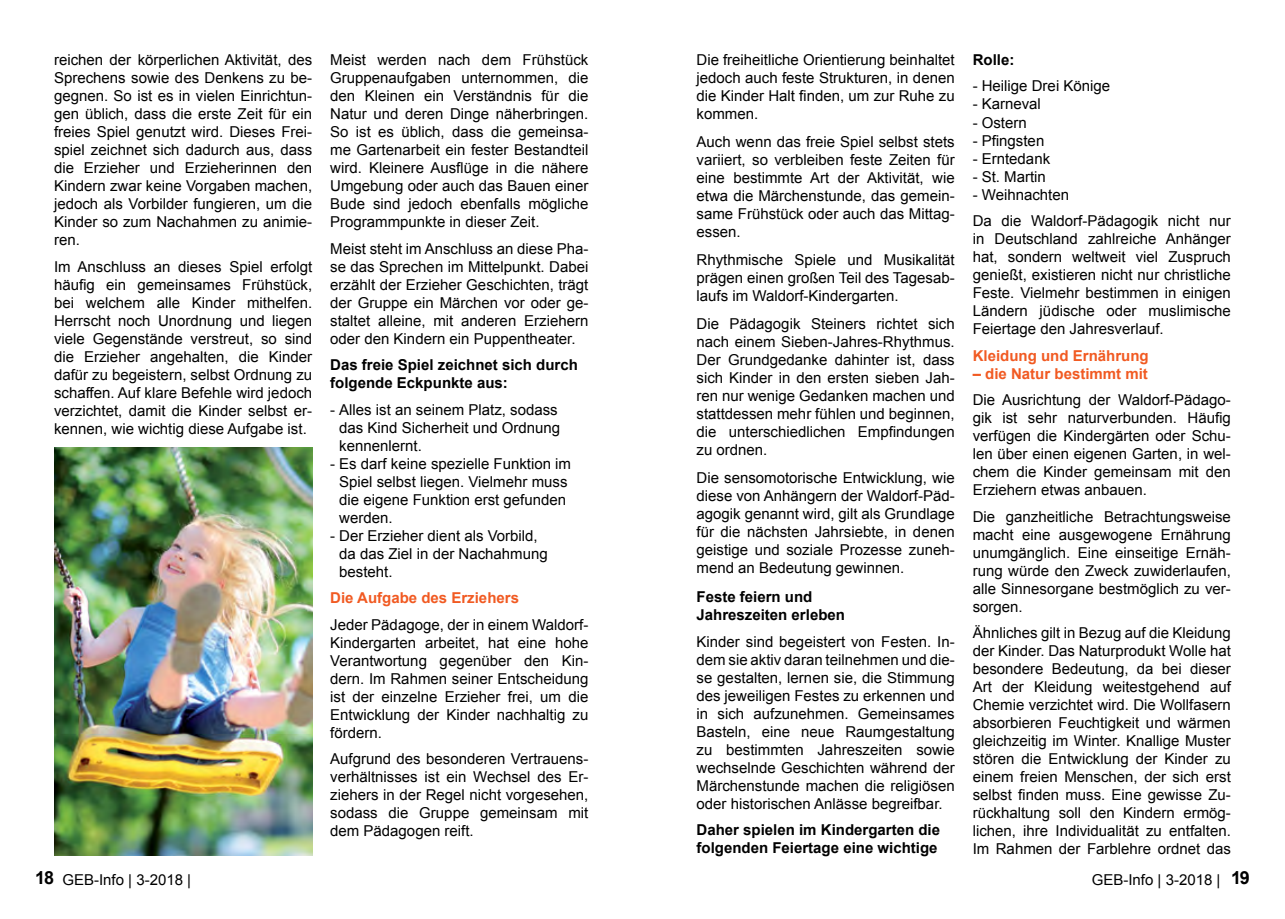
<style>
.page{position:relative;width:1285px;height:919px;background:#fff}
.page>*{position:absolute;margin:0;border:0;box-sizing:border-box;transform-origin:0 0}
.t1{font:700 18px "Arial";color:#000}
.t2{font:15px/18px "Arial";color:#000;text-align:justify}
.t3{font:700 15px/18px "Arial";color:#000}
.t4{font:700 15px "Arial";color:#f15a22}
</style>
<div class="page">
<img style="left:54px;top:447px;width:258px;height:408px">
<p class="t2" style="left:54px;top:51px;width:260px">reichen der körperlichen Aktivität, des Sprechens sowie des Denkens zu be&shy;gegnen. So ist es in vielen Einrichtun&shy;gen üblich, dass die erste Zeit für ein freies Spiel genutzt wird. Dieses Frei&shy;spiel zeichnet sich dadurch aus, dass die Erzieher und Erzieherinnen den Kindern zwar keine Vorgaben machen, jedoch als Vorbilder fungieren, um die Kinder so zum Nachahmen zu animie&shy;ren.</p>
<p class="t2" style="left:54px;top:257px;width:260px">Im Anschluss an dieses Spiel erfolgt häufig ein gemeinsames Frühstück, bei welchem alle Kinder mithelfen.<br>Herrscht noch Unordnung und liegen viele Gegenstände verstreut, so sind die Erzieher angehalten, die Kinder dafür zu begeistern, selbst Ordnung zu schaffen. Auf klare Befehle wird jedoch verzichtet, damit die Kinder selbst er&shy;kennen, wie wichtig diese Aufgabe ist.</p>
<p class="t2" style="left:330px;top:51px;width:260px">Meist werden nach dem Frühstück Gruppenaufgaben unternommen, die den Kleinen ein Verständnis für die Natur und deren Dinge näherbringen.<br>So ist es üblich, dass die gemeinsa&shy;me Gartenarbeit ein fester Bestandteil wird. Kleinere Ausflüge in die nähere Umgebung oder auch das Bauen einer Bude sind jedoch ebenfalls mögliche Programmpunkte in dieser Zeit.</p>
<p class="t2" style="left:330px;top:239px;width:260px">Meist steht im Anschluss an diese Pha&shy;se das Sprechen im Mittelpunkt. Dabei erzählt der Erzieher Geschichten, trägt der Gruppe ein Märchen vor oder ge&shy;staltet alleine, mit anderen Erziehern oder den Kindern ein Puppentheater.</p>
<p class="t3" style="left:330px;top:356px;width:249px">Das freie Spiel zeichnet sich durch folgende Eckpunkte aus:</p>
<p class="t2" style="left:339px;top:400px;width:222px;text-align:left;text-indent:-9px">- Alles ist an seinem Platz, sodass das Kind Sicherheit und Ordnung kennenlernt.</p>
<p class="t2" style="left:339px;top:454px;width:233px;text-align:left;text-indent:-9px">- Es darf keine spezielle Funktion im<br>Spiel selbst liegen. Vielmehr muss die eigene Funktion erst gefunden werden.</p>
<p class="t2" style="left:339px;top:526px;width:210px;text-align:left;text-indent:-9px">- Der Erzieher dient als Vorbild, da das Ziel in der Nachahmung besteht.</p>
<p class="t4" style="left:330px;top:588px;width:190px">Die Aufgabe des Erziehers</p>
<p class="t2" style="left:330px;top:615px;width:260px">Jeder Pädagoge, der in einem Waldorf-Kindergarten arbeitet, hat eine hohe Verantwortung gegenüber den Kin&shy;dern. Im Rahmen seiner Entscheidung ist der einzelne Erzieher frei, um die Entwicklung der Kinder nachhaltig zu fördern.</p>
<p class="t2" style="left:330px;top:750px;width:260px">Aufgrund des besonderen Vertrauens&shy;verhältnisses ist ein Wechsel des Er&shy;ziehers in der Regel nicht vorgesehen, sodass die Gruppe gemeinsam mit dem Pädagogen reift.</p>
<p class="t2" style="left:696px;top:51px;width:260px">Die freiheitliche Orientierung beinhaltet jedoch auch feste Strukturen, in denen die Kinder Halt finden, um zur Ruhe zu kommen.</p>
<p class="t2" style="left:696px;top:133px;width:260px">Auch wenn das freie Spiel selbst stets variiert, so verbleiben feste Zeiten für eine bestimmte Art der Aktivität, wie etwa die Märchenstunde, das gemein&shy;same Frühstück oder auch das Mittag&shy;essen.</p>
<p class="t2" style="left:696px;top:251px;width:260px">Rhythmische Spiele und Musikalität prägen einen großen Teil des Tagesab&shy;laufs im Waldorf-Kindergarten.</p>
<p class="t2" style="left:696px;top:315px;width:260px">Die Pädagogik Steiners richtet sich nach einem Sieben-Jahres-Rhythmus.<br>Der Grundgedanke dahinter ist, dass sich Kinder in den ersten sieben Jah&shy;ren nur wenige Gedanken machen und stattdessen mehr fühlen und beginnen, die unterschiedlichen Empfindungen zu ordnen.</p>
<p class="t2" style="left:696px;top:469px;width:260px">Die sensomotorische Entwicklung, wie diese von Anhängern der Waldorf-Päd&shy;agogik genannt wird, gilt als Grundlage für die nächsten Jahrsiebte, in denen geistige und soziale Prozesse zuneh&shy;mend an Bedeutung gewinnen.</p>
<p class="t3" style="left:696px;top:588px;width:150px">Feste feiern und<br>Jahreszeiten erleben</p>
<p class="t2" style="left:696px;top:632px;width:260px">Kinder sind begeistert von Festen. In&shy;dem sie aktiv daran teilnehmen und die&shy;se gestalten, lernen sie, die Stimmung des jeweiligen Festes zu erkennen und in sich aufzunehmen. Gemeinsames Basteln, eine neue Raumgestaltung zu bestimmten Jahreszeiten sowie wechselnde Geschichten während der Märchenstunde machen die religiösen oder historischen Anlässe begreifbar.</p>
<p class="t3" style="left:696px;top:821px;width:245px">Daher spielen im Kindergarten die folgenden Feiertage eine wichtige</p>
<p class="t3" style="left:972px;top:51px;width:43px">Rolle:</p>
<p class="t2" style="left:972px;top:77px;width:139px">- Heilige Drei Könige</p>
<p class="t2" style="left:972px;top:95px;width:70px">- Karneval</p>
<p class="t2" style="left:972px;top:113px;width:56px">- Ostern</p>
<p class="t2" style="left:972px;top:131px;width:73px">- Pfingsten</p>
<p class="t2" style="left:972px;top:149px;width:79px">- Erntedank</p>
<p class="t2" style="left:972px;top:167px;width:75px">- St. Martin</p>
<p class="t2" style="left:972px;top:181px;width:259px;line-height:26.5px">- Weihnachten<br>Da die Waldorf-Pädagogik nicht nur</p>
<p class="t2" style="left:972px;top:230px;width:260px">in Deutschland zahlreiche Anhänger hat, sondern weltweit viel Zuspruch genießt, existieren nicht nur christliche Feste. Vielmehr bestimmen in einigen Ländern jüdische oder muslimische Feiertage den Jahresverlauf.</p>
<p class="t4" style="left:972px;top:345px;width:177px">Kleidung und Ernährung</p>
<p class="t4" style="left:972px;top:363px;width:177px">– die Natur bestimmt mit</p>
<p class="t2" style="left:972px;top:391px;width:260px">Die Ausrichtung der Waldorf-Pädago&shy;gik ist sehr naturverbunden. Häufig verfügen die Kindergärten oder Schu&shy;len über einen eigenen Garten, in wel&shy;chem die Kinder gemeinsam mit den Erziehern etwas anbauen.</p>
<p class="t2" style="left:972px;top:507px;width:260px">Die ganzheitliche Betrachtungsweise macht eine ausgewogene Ernährung unumgänglich. Eine einseitige Ernäh&shy;rung würde den Zweck zuwiderlaufen, alle Sinnesorgane bestmöglich zu ver&shy;sorgen.</p>
<p class="t2" style="left:972px;top:624px;width:260px">Ähnliches gilt in Bezug auf die Kleidung der Kinder. Das Naturprodukt Wolle hat besondere Bedeutung, da bei dieser Art der Kleidung weitestgehend auf Chemie verzichtet wird. Die Wollfasern absorbieren Feuchtigkeit und wärmen gleichzeitig im Winter. Knallige Muster stören die Entwicklung der Kinder zu einem freien Menschen, der sich erst selbst finden muss. Eine gewisse Zu&shy;rückhaltung soll den Kindern ermög&shy;lichen, ihre Individualität zu entfalten.<br>Im Rahmen der Farblehre ordnet das</p>
<p class="t1" style="left:35px;top:865px;width:21px">18</p>
<p class="t1" style="left:1230px;top:865px;width:20px">19</p>
<p class="t2" style="left:62px;top:871px;width:130px">GEB-Info | 3-2018 |</p>
<p class="t2" style="left:1091px;top:871px;width:130px">GEB-Info | 3-2018 |</p>
</div>
